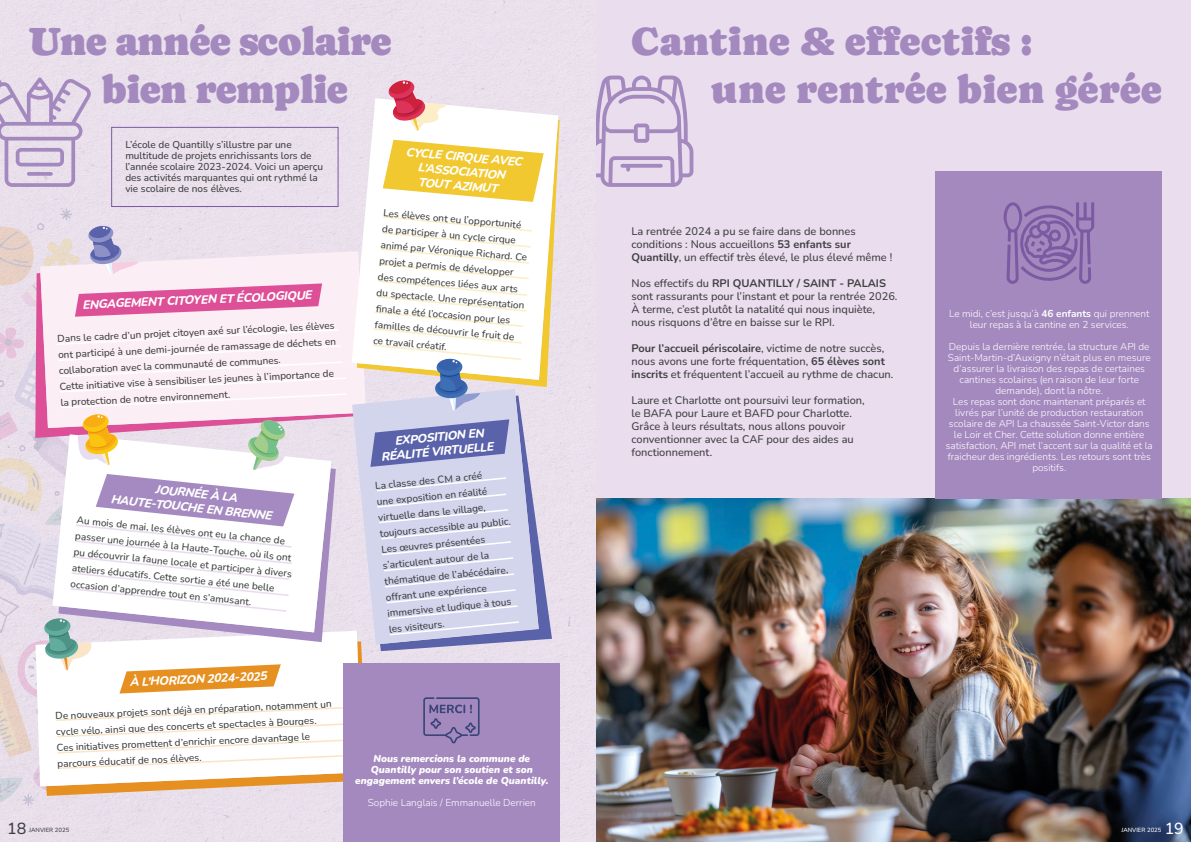
<style>
.page{position:relative;width:1191px;height:842px;background:#fff}
.page>*{position:absolute;margin:0;border:0;box-sizing:border-box;transform-origin:0 0}
.t1{font:40px/48px "Caprasimo";letter-spacing:-.01em;color:#a489bf}
.t2{font:500 16px "Nunito";color:#fff}
.t3{font:500 16px "Nunito";color:#3f4041}
.t4{font:italic 800 12px/14.4px "Nunito";color:#fff;text-align:center}
.t5{font:500 11px/13px "Nunito";color:#3f4041}
.t6{font:500 10px/16px "Nunito";color:#3f4041}
.t7{font:300 10px/11px "Nunito";color:#fff;text-align:center}
.t8{font:italic 900 10px/11px "Nunito";color:#fff;text-align:center}
.t9{font:500 6px "Nunito";color:#fff}
.t10{font:500 6px "Nunito";color:#3f4041}
.s1{font-weight:700}
</style>
<div class="page">
<div style="left:577px;top:0;width:614px;height:842px;background:#eaddee"></div>
<svg style="left:596px;top:76px;width:97px;height:111px"></svg>
<img style="left:595px;top:498px;width:596px;height:344px">
<div style="left:935px;top:171px;width:227px;height:327px;background:#a489bf"></div>
<svg style="left:1003px;top:202px;width:91px;height:82px"></svg>
<div style="left:0;top:0;width:595px;height:842px;background:#eaddee"></div>
<svg style="left:0;top:77px;width:91px;height:110px"></svg>
<div style="left:111px;top:127px;width:227px;height:80px;border:1px solid #7b5aa2"></div>
<svg style="left:352px;top:98px;width:206px;height:282px;fill:#fff"></svg>
<svg style="left:387px;top:80px;width:59px;height:51px"></svg>
<svg style="left:378px;top:140px;width:171px;height:62px;background:#f5d86c"></svg>
<svg style="left:0;top:208px;width:347px;height:599px"></svg>
<svg style="left:380px;top:400px;width:172px;height:251px"></svg>
<svg style="left:352px;top:389px;width:186px;height:255px;fill:#d3d5ed"></svg>
<svg style="left:372px;top:216px;width:160px;height:195px;background:#f3f2f0"></svg>
<svg style="left:377px;top:477px;width:142px;height:158px;background:#d6d8ee"></svg>
<svg style="left:370px;top:419px;width:139px;height:48px;background:#8086bf"></svg>
<div style="left:343px;top:663px;width:216px;height:179px;background:#a489bf"></div>
<svg style="left:423px;top:697px;width:56px;height:46px"></svg>
<h1 class="t1" style="left:102px;top:18px;width:291px;text-indent:-74px">Une année scolaire bien remplie</h1>
<p class="t6" style="left:125px;top:139px;width:199px;line-height:11px">L’école de Quantilly s’illustre par une multitude de projets enrichissants lors de l’année scolaire 2023-2024. Voici un aperçu des activités marquantes qui ont rythmé la vie scolaire de nos élèves.</p>
<p class="t4" style="left:82px;top:296px;width:231px;rotate:-2deg">ENGAGEMENT CITOYEN ET ÉCOLOGIQUE</p>
<p class="t6" style="left:57px;top:331px;width:280px;rotate:-3deg">Dans le cadre d’un projet citoyen axé sur l’écologie, les élèves ont participé à une demi-journée de ramassage de déchets en collaboration avec la communauté de communes.<br>Cette initiative vise à sensibiliser les jeunes à l’importance de la protection de notre environnement.</p>
<p class="t4" style="left:113px;top:477px;width:163px;rotate:6deg">JOURNÉE À LA<br>HAUTE-TOUCHE EN BRENNE</p>
<p class="t6" style="left:78px;top:511px;width:221px;rotate:6deg">Au mois de mai, les élèves ont eu la chance de passer une journée à la Haute-Touche, où ils ont pu découvrir la faune locale et participer à divers ateliers éducatifs. Cette sortie a été une belle occasion d’apprendre tout en s’amusant.</p>
<p class="t4" style="left:129px;top:675px;width:139px;rotate:-3deg">À L’HORIZON 2024-2025</p>
<p class="t6" style="left:55px;top:709px;width:278px;rotate:-3deg">De nouveaux projets sont déjà en préparation, notamment un cycle vélo, ainsi que des concerts et spectacles à Bourges.<br>Ces initiatives promettent d’enrichir encore davantage le parcours éducatif de nos élèves.</p>
<h2 class="t3" style="left:7px;top:817px;width:21px">18</h2>
<p class="t10" style="left:29px;top:825px;width:42px">JANVIER 2025</p>
<p class="t4" style="left:420px;top:145px;width:105px;text-align:left;text-indent:-13px;rotate:5deg">CYCLE CIRQUE AVEC<br>L’ASSOCIATION<br>TOUT AZIMUT</p>
<p class="t6" style="left:384px;top:204px;width:150px;rotate:5deg">Les élèves ont eu l’opportunité de participer à un cycle cirque animé par Véronique Richard. Ce projet a permis de développer des compétences liées aux arts du spectacle. Une représentation fi nale a été l’occasion pour les familles de découvrir le fruit de ce travail créatif.</p>
<p class="t4" style="left:379px;top:434px;width:114px;rotate:-5deg">EXPOSITION EN<br>RÉALITÉ VIRTUELLE</p>
<p class="t6" style="left:373px;top:478px;width:134px;rotate:-6deg">La classe des CM a créé<br>une exposition en réalité virtuelle dans le village, toujours accessible au public.<br>Les œuvres présentées s’articulent autour de la thématique de l’abécédaire, offrant une expérience immersive et ludique à tous les visiteurs.</p>
<p class="t8" style="left:355px;top:753px;width:195px">Nous remercions la commune de<br>Quantilly pour son soutien et son engagement envers l’école de Quantilly.</p>
<p class="t7" style="left:368px;top:797px;width:169px">Sophie Langlais / Emmanuelle Derrien</p>
<h1 class="t1" style="left:711px;top:18px;width:453px;text-indent:-80px">Cantine &amp; effectifs :<br>une rentrée bien gérée</h1>
<p class="t5" style="left:631px;top:224px;width:262px">La rentrée 2024 a pu se faire dans de bonnes conditions : Nous accueillons <span class="s1">53 enfants sur<br>Quantilly</span>, un effectif très élevé, le plus élevé même !</p>
<p class="t5" style="left:631px;top:276px;width:267px">Nos effectifs du <span class="s1">RPI QUANTILLY / SAINT - PALAIS </span>sont rassurants pour l’instant et pour la rentrée 2026.<br>À terme, c’est plutôt la natalité qui nous inquiète, nous risquons d’être en baisse sur le RPI.</p>
<p class="t5" style="left:631px;top:341px;width:263px"><span class="s1">Pour l’accueil périscolaire</span>, victime de notre succès, nous avons une forte fréquentation, <span class="s1">65 élèves sont inscrits</span> et fréquentent l’accueil au rythme de chacun.</p>
<p class="t5" style="left:631px;top:393px;width:235px">Laure et Charlotte ont poursuivi leur formation, le BAFA pour Laure et BAFD pour Charlotte.<br>Grâce à leurs résultats, nous allons pouvoir conventionner avec la CAF pour des aides au fonctionnement.</p>
<p class="t7" style="left:949px;top:307px;width:202px">Le midi, c’est jusqu’à <span class="s1">46 enfants</span> qui prennent leur repas à la cantine en 2 services.</p>
<p class="t7" style="left:945px;top:340px;width:209px">Depuis la dernière rentrée, la structure API de Saint-Martin-d’Auxigny n’était plus en mesure d’assurer la livraison des repas de certaines cantines scolaires (en raison de leur forte demande), dont la nôtre.<br>Les repas sont donc maintenant préparés et livrés par l’unité de production restauration scolaire de API La chaussée Saint-Victor dans le Loir et Cher. Cette solution donne entière satisfaction, API met l’accent sur la qualité et la fraicheur des ingrédients. Les retours sont très positifs.</p>
<p class="t9" style="left:1121px;top:825px;width:42px">JANVIER 2025</p>
<h2 class="t2" style="left:1164px;top:817px;width:21px">19</h2>
</div>
